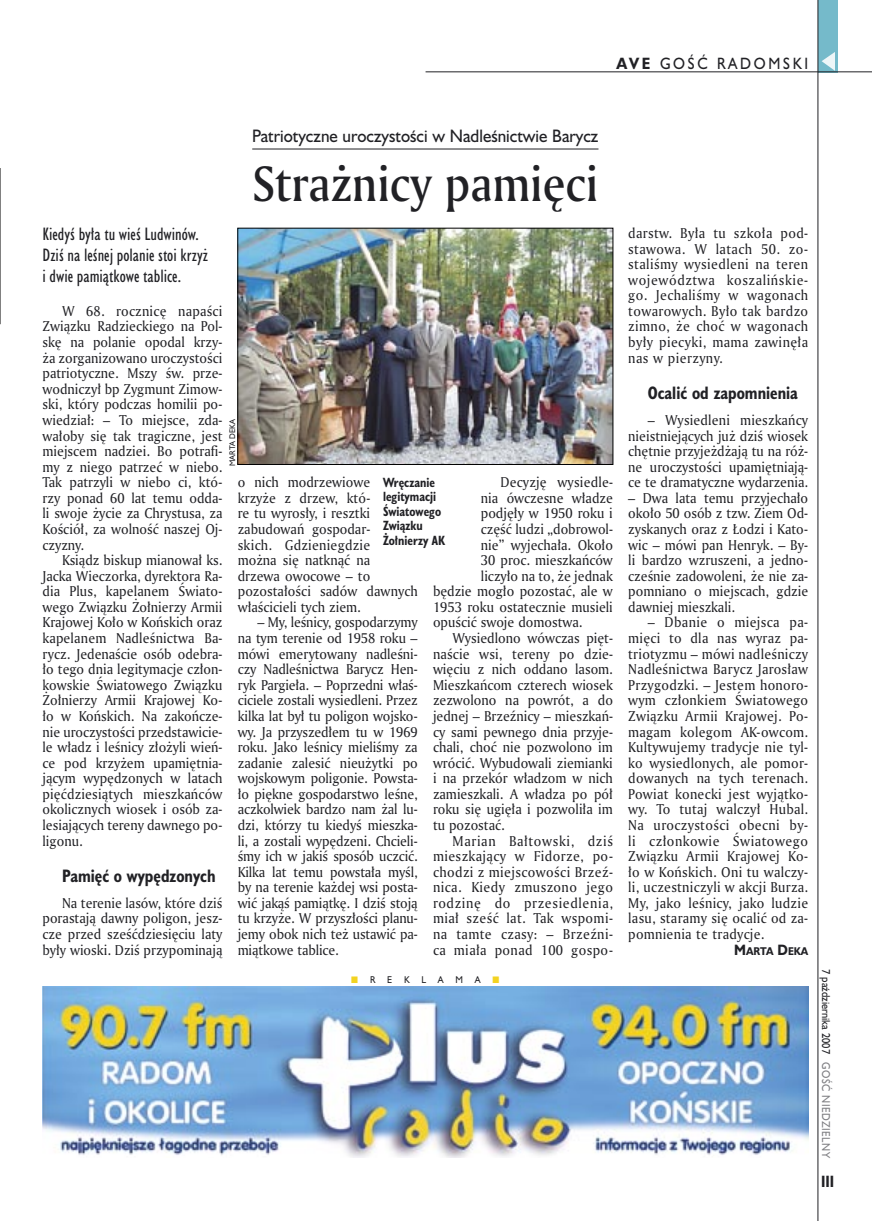
<style>
.page{position:relative;width:872px;height:1221px;background:#fff}
.page>*{position:absolute;margin:0;border:0;box-sizing:border-box;transform-origin:0 0}
._05a_tytyl_AmMd_32_pt{font:48px "Amerigo Md PL";color:#212125;scale:.9 1}
._06-4_lead_lokal_HuCn_11_pt{font:16.5px/21px "Humanst 521 Cn PL";color:#212125}
._04-3_nadtytul_lokal{font:16.5px "Humanst 521 PL";color:#212125;scale:.94 1}
._04_srodtytul_HuCB_11_pt{font:700 16.5px "Humanst 521 Cn PL";color:#212125;scale:.94 1}
._15b_temat_prawo{font:15px "Humanst 521 PL";letter-spacing:.2em;color:#212125;scale:.9 1}
._17_pagina_prawa{font:700 15px "Humanst 521 Cn PL";color:#212125;scale:.94 1}
._01_body_tekst{font:13.8px/15.6px "Amerigo PL";color:#212125;text-align:justify;scale:.94 1}
._09_podpis_zdjecia_HuCnB{font:700 12.3px/14.4px "Humanst 521 Cn PL";color:#212125;scale:.94 1}
._19_data_prawa{font:10.5px "Humanst 521 PL";color:#212125;scale:.9 1}
._19a_data_prawa_GOSC{font:10.5px "Humanst 521 PL";letter-spacing:.05em;color:#7f7f83;scale:.9 1}
._12a_autor_na_koncu_HuBd{font:700 10.35px "Humanst 521 PL";color:#212125;scale:.9 1}
._19b_reklama_lewa{font:9px "Humanst 521 PL";color:#212125;scale:.94 1}
._09a_autor_zdjecia_Hu_5_pt{font:7.5px "Humanst 521 PL";color:#212125;scale:.94 1}
.s1{font-weight:700}
.s2{font-size:13.8px}
</style>
<div class="page">
<div style="left:818px;top:0;width:19px;height:72px;background:#75baca"></div>
<svg style="left:821px;top:52px;width:14px;height:19px"></svg>
<hr style="left:817px;top:0;width:1px;height:1220px;background:#212125">
<hr style="left:425px;top:72px;width:447px;height:1px;background:#212125">
<img style="left:43px;top:986px;width:765px;height:170px">
<hr style="left:252px;top:149px;width:346px;height:1px;background:#212125">
<img style="left:239px;top:230px;width:372px;height:232px">
<div style="left:237px;top:228px;width:376px;height:236px;border:1px solid #000"></div>
<svg style="left:0;top:168px;width:1px;height:156px"></svg>
<p class="_15b_temat_prawo" style="left:616px;top:53px;width:215px"><span class="s1">AVE</span> GOŚĆ RADOMSKI</p>
<p class="_04-3_nadtytul_lokal" style="left:252px;top:124px;width:370px">Patriotyczne uroczystości w Nadleśnictwie Barycz</p>
<p class="_05a_tytyl_AmMd_32_pt" style="left:252px;top:151px;width:386px">Strażnicy pamięci</p>
<p class="_06-4_lead_lokal_HuCn_11_pt" style="left:43px;top:223px;width:167px">Kiedyś była tu wieś Ludwinów.<br>Dziś na leśnej polanie stoi krzyż i dwie pamiątkowe tablice.</p>
<p class="_01_body_tekst" style="left:43px;top:303px;width:193px;text-indent:20px">W 68. rocznicę napaści Związku Radzieckiego na Pol&shy;skę na polanie opodal krzy&shy;ża zorganizowano uroczystości patriotyczne. Mszy św. prze&shy;wodniczył bp Zygmunt Zimow&shy;ski, który podczas homilii po&shy;wiedział: – To miejsce, zda&shy;wałoby się tak tragiczne, jest miejscem nadziei. Bo potrafi&shy;my z niego patrzeć w niebo.<br>Tak patrzyli w niebo ci, któ&shy;rzy ponad 60 lat temu odda&shy;li swoje życie za Chrystusa, za Kościół, za wolność naszej Oj&shy;czyzny.</p>
<p class="_01_body_tekst" style="left:43px;top:552px;width:193px;text-indent:20px">Ksiądz biskup mianował ks.<br>Jacka Wieczorka, dyrektora Ra&shy;dia Plus, kapelanem Świato&shy;wego Związku Żołnierzy Armii Krajowej Koło w Końskich oraz kapelanem Nadleśnictwa Ba&shy;rycz. Jedenaście osób odebra&shy;ło tego dnia legitymacje człon&shy;kowskie Światowego Związku Żołnierzy Armii Krajowej Ko&shy;ło w Końskich. Na zakończe&shy;nie uroczystości przedstawicie&shy;le władz i leśnicy złożyli wień&shy;ce pod krzyżem upamiętnia&shy;jącym wypędzonych w latach pięćdziesiątych mieszkańców okolicznych wiosek i osób za&shy;lesiających tereny dawnego po&shy;ligonu.</p>
<p class="_04_srodtytul_HuCB_11_pt" style="left:62px;top:864px;width:165px">Pamięć o wypędzonych</p>
<p class="_01_body_tekst" style="left:43px;top:894px;width:193px;text-indent:20px">Na terenie lasów, które dziś porastają dawny poligon, jesz&shy;cze przed sześćdziesięciu laty były wioski. Dziś przypominają</p>
<p class="_09a_autor_zdjecia_Hu_5_pt" style="left:227px;top:466px;width:51px;rotate:-90deg">MARTA DEKA</p>
<p class="_01_body_tekst" style="left:238px;top:474px;width:193px;text-align:left">o nich modrzewiowe<br>krzyże z drzew, któ-<br>re tu wyrosły, i resztki zabudowań gospodar-<br>skich. Gdzieniegdzie<br>można się natknąć na<br>drzewa owocowe – to pozostałości sadów dawnych właścicieli tych ziem.</p>
<p class="_01_body_tekst" style="left:238px;top:614px;width:193px;text-indent:20px">– My, leśnicy, gospodarzymy na tym terenie od 1958 roku – mówi emerytowany nadleśni&shy;czy Nadleśnictwa Barycz Hen&shy;ryk Pargieła. – Poprzedni właś&shy;ciciele zostali wysiedleni. Przez kilka lat był tu poligon wojsko&shy;wy. Ja przyszedłem tu w 1969 roku. Jako leśnicy mieliśmy za zadanie zalesić nieużytki po wojskowym poligonie. Powsta&shy;ło piękne gospodarstwo leśne, aczkolwiek bardzo nam żal lu&shy;dzi, którzy tu kiedyś mieszka&shy;li, a zostali wypędzeni. Chcieli&shy;śmy ich w jakiś sposób uczcić.<br>Kilka lat temu powstała myśl, by na terenie każdej wsi posta&shy;wić jakąś pamiątkę. I dziś stoją tu krzyże. W przyszłości planu&shy;jemy obok nich też ustawić pa&shy;miątkowe tablice.</p>
<p class="_01_body_tekst" style="left:500px;top:474px;width:121px">Decyzję wysiedle-</p>
<p class="_01_body_tekst" style="left:481px;top:489px;width:142px">nia ówczesne władze</p>
<p class="_01_body_tekst" style="left:481px;top:505px;width:142px">podjęły w 1950 roku i</p>
<p class="_01_body_tekst" style="left:481px;top:521px;width:142px">część ludzi „dobrowol-</p>
<p class="_01_body_tekst" style="left:481px;top:536px;width:142px">nie” wyjechała. Około</p>
<p class="_01_body_tekst" style="left:481px;top:552px;width:142px">30 proc. mieszkańców</p>
<p class="_01_body_tekst" style="left:481px;top:567px;width:142px">liczyło na to, że jednak</p>
<p class="_01_body_tekst" style="left:433px;top:583px;width:193px">będzie mogło pozostać, ale w</p>
<p class="_01_body_tekst" style="left:433px;top:598px;width:193px">1953 roku ostatecznie musieli</p>
<p class="_01_body_tekst" style="left:433px;top:614px;width:160px">opuścić swoje domostwa.</p>
<p class="_01_body_tekst" style="left:433px;top:630px;width:193px;text-indent:20px">Wysiedlono wówczas pięt&shy;naście wsi, tereny po dzie&shy;więciu z nich oddano lasom.<br>Mieszkańcom czterech wiosek zezwolono na powrót, a do jednej – Brzeźnicy – mieszkań&shy;cy sami pewnego dnia przyje&shy;chali, choć nie pozwolono im wrócić. Wybudowali ziemianki i na przekór władzom w nich zamieszkali. A władza po pół roku się ugięła i pozwoliła im tu pozostać.</p>
<p class="_01_body_tekst" style="left:433px;top:832px;width:193px;text-indent:20px">Marian Bałtowski, dziś mieszkający w Fidorze, po&shy;chodzi z miejscowości Brzeź&shy;nica. Kiedy zmuszono jego rodzinę do przesiedlenia, miał sześć lat. Tak wspomi&shy;na tamte czasy: – Brzeźni&shy;ca miała ponad 100 gospo-</p>
<p class="_09_podpis_zdjecia_HuCnB" style="left:383px;top:474px;width:68px">Wręczanie legitymacji<br>Światowego<br>Związku<br>Żołnierzy AK</p>
<p class="_19b_reklama_lewa" style="left:370px;top:973px;width:7px">R</p>
<p class="_19b_reklama_lewa" style="left:387px;top:973px;width:7px">E</p>
<p class="_19b_reklama_lewa" style="left:404px;top:973px;width:8px">K</p>
<p class="_19b_reklama_lewa" style="left:421px;top:973px;width:6px">L</p>
<p class="_19b_reklama_lewa" style="left:438px;top:973px;width:8px">A</p>
<p class="_19b_reklama_lewa" style="left:455px;top:973px;width:9px">M</p>
<p class="_19b_reklama_lewa" style="left:475px;top:973px;width:8px">A</p>
<p class="_01_body_tekst" style="left:628px;top:225px;width:193px">darstw. Była tu szkoła pod&shy;stawowa. W latach 50. zo&shy;staliśmy wysiedleni na teren województwa koszalińskie&shy;go. Jechaliśmy w wagonach towarowych. Było tak bardzo zimno, że choć w wagonach były piecyki, mama zawinęła nas w pierzyny.</p>
<p class="_04_srodtytul_HuCB_11_pt" style="left:648px;top:381px;width:161px">Ocalić od zapomnienia</p>
<p class="_01_body_tekst" style="left:628px;top:412px;width:193px;text-indent:20px">– Wysiedleni mieszkańcy nieistniejących już dziś wiosek chętnie przyjeżdżają tu na róż&shy;ne uroczystości upamiętniają&shy;ce te dramatyczne wydarzenia.</p>
<p class="_01_body_tekst" style="left:628px;top:489px;width:193px">– Dwa lata temu przyjechało około 50 osób z tzw. Ziem Od&shy;zyskanych oraz z Łodzi i Kato&shy;wic – mówi pan Henryk. – By&shy;li bardzo wzruszeni, a jedno&shy;cześnie zadowoleni, że nie za&shy;pomniano o miejscach, gdzie dawniej mieszkali.</p>
<p class="_01_body_tekst" style="left:628px;top:614px;width:193px;text-indent:20px">– Dbanie o miejsca pa&shy;mięci to dla nas wyraz pa&shy;triotyzmu – mówi nadleśniczy Nadleśnictwa Barycz Jarosław Przygodzki. – Jestem honoro&shy;wym członkiem Światowego Związku Armii Krajowej. Po&shy;magam kolegom AK-owcom.<br>Kultywujemy tradycje nie tyl&shy;ko wysiedlonych, ale pomor&shy;dowanych na tych terenach.<br>Powiat konecki jest wyjątko&shy;wy. To tutaj walczył Hubal.<br>Na uroczystości obecni by&shy;li członkowie Światowego Związku Armii Krajowej Ko&shy;ło w Końskich. Oni tu walczy&shy;li, uczestniczyli w akcji Burza.<br>My, jako leśnicy, jako ludzie lasu, staramy się ocalić od za&shy;pomnienia te tradycje.</p>
<p class="_12a_autor_na_koncu_HuBd" style="left:734px;top:943px;width:84px"><span class="s2">M</span>ARTA <span class="s2">D</span>EKA</p>
<p class="_19_data_prawa" style="left:833px;top:969px;width:95px;rotate:90deg">7 października 2007</p>
<p class="_19a_data_prawa_GOSC" style="left:833px;top:1062px;width:108px;rotate:90deg">GOŚĆ NIEDZIELNY</p>
<p class="_17_pagina_prawa" style="left:821px;top:1171px;width:15px">III</p>
</div>
